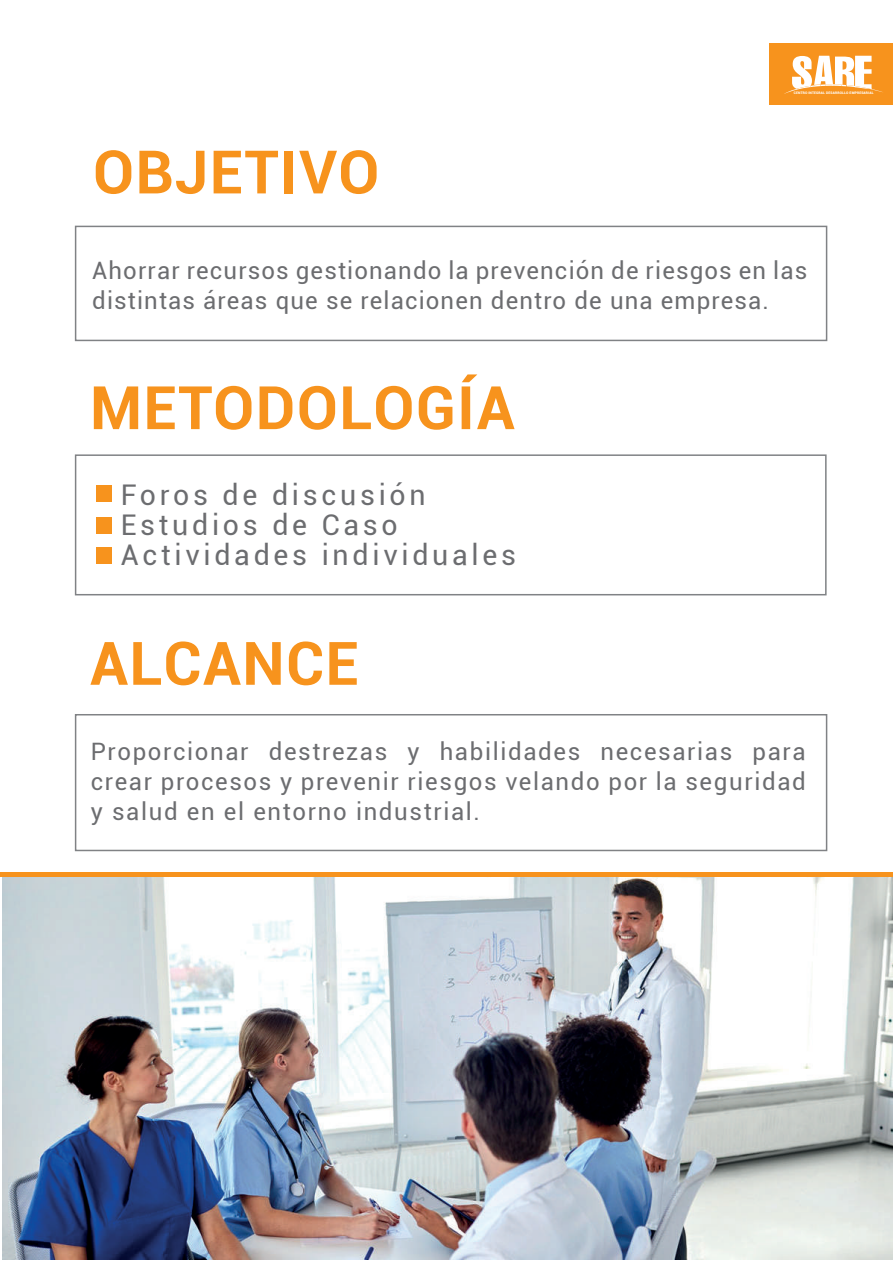
<style>
.page{position:relative;width:893px;height:1263px;background:#fff}
.page>*{position:absolute;margin:0;border:0;box-sizing:border-box;transform-origin:0 0}
.t1{font:700 60px "Roboto";letter-spacing:.02em;color:#f7931d}
.t2{font:28.5px/30px "Roboto";letter-spacing:.13em;color:#6c6d70}
.t3{font:24px/30px "Roboto";letter-spacing:.045em;color:#6c6d70}
.t4{font:900 3.45px "Roboto";letter-spacing:.04em;color:#fff}
</style>
<div class="page">
<img style="left:2px;top:877px;width:891px;height:382px">
<div style="left:75px;top:454px;width:752px;height:141px;border:2px solid #808285"></div>
<div style="left:75px;top:226px;width:752px;height:115px;border:2px solid #808285"></div>
<div style="left:75px;top:714px;width:752px;height:137px;border:2px solid #808285"></div>
<div style="left:0;top:872px;width:893px;height:5px;background:#f7931d"></div>
<div style="left:770px;top:43px;width:123px;height:62px;background:#f7931d"></div>
<svg style="left:784px;top:56px;width:99px;height:38px"></svg>
<div style="left:97px;top:485px;width:15px;height:17px;background:#f7931d"></div>
<div style="left:97px;top:517px;width:15px;height:17px;background:#f7931d"></div>
<div style="left:97px;top:547px;width:15px;height:17px;background:#f7931d"></div>
<h1 class="t1" style="left:93px;top:130px;width:288px">OBJETIVO</h1>
<p class="t4" style="left:794px;top:90px;width:81px">CENTRO INTEGRAL DESARROLLO EMPRESARIAL</p>
<p class="t3" style="left:92px;top:255px;width:716px">Ahorrar recursos gestionando la prevención de riesgos en las distintas áreas que se relacionen dentro de una empresa.</p>
<h1 class="t1" style="left:90px;top:365px;width:426px">METODOLOGÍA</h1>
<p class="t2" style="left:121px;top:479px;width:397px">Foros de discusión<br>Estudios de Caso<br>Actividades individuales</p>
<h1 class="t1" style="left:90px;top:621px;width:270px">ALCANCE</h1>
<p class="t3" style="left:91px;top:736px;width:717px;text-align:justify">Proporcionar destrezas y habilidades necesarias para crear procesos y prevenir riesgos velando por la seguridad y salud en el entorno industrial.</p>
</div>
